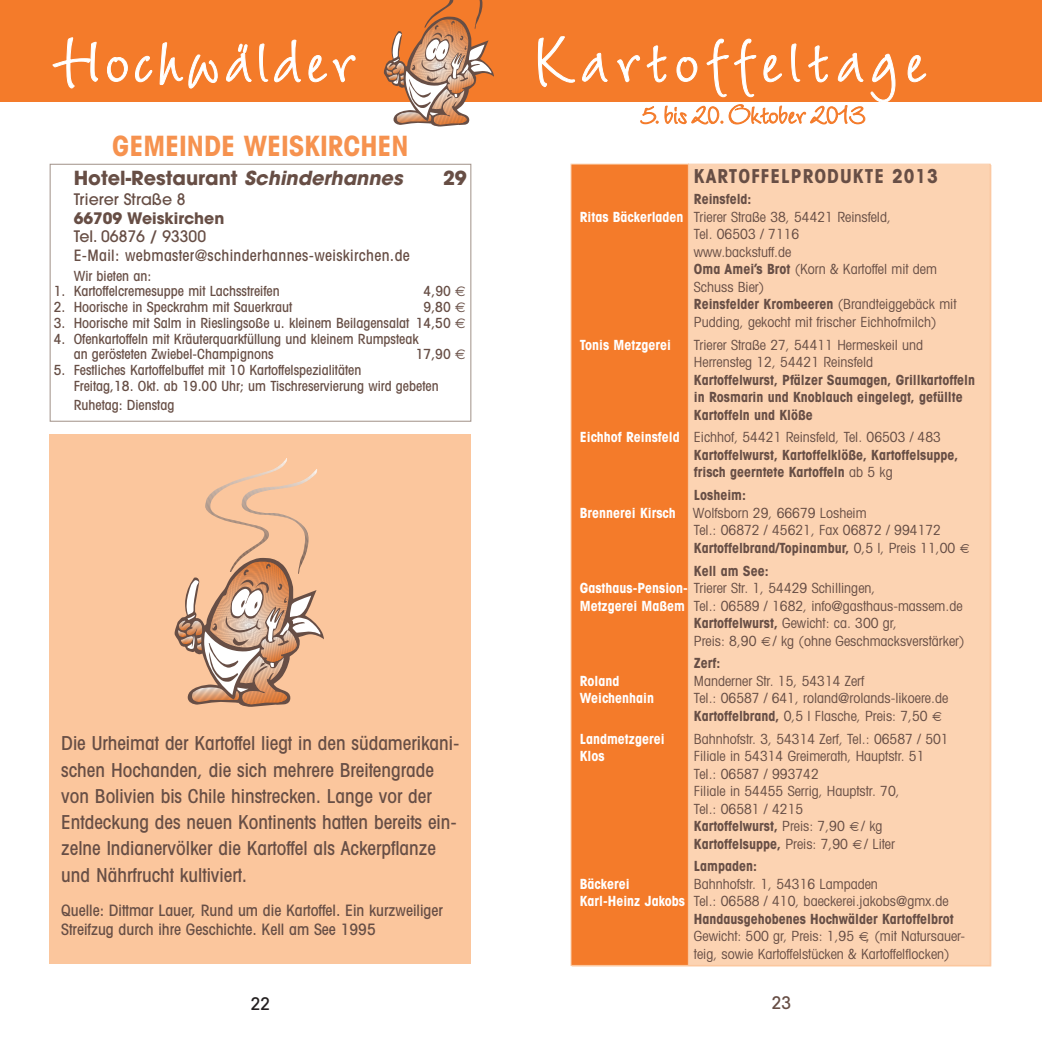
<style>
.page{position:relative;width:1042px;height:1042px;background:#fff}
.page>*{position:absolute;margin:0;border:0;box-sizing:border-box;transform-origin:0 0}
.t1{font:700 condensed 28px "Avant Garde";color:#f6924f}
.t2{font:500 condensed 19.25px/26.2px "Avant Garde";color:#674e45}
.t3{font:700 19.25px "Avant Garde";color:#674e45}
.t4{font:700 condensed 19.25px "Avant Garde";letter-spacing:.055em;color:#674e45}
.t5{font:500 condensed 17.5px "Avant Garde";color:#231f20}
.t6{font:500 condensed 17.5px "Avant Garde";color:#674e45}
.t7{font:500 condensed 15.75px/18.9px "Avant Garde";color:#674e45}
.t8{font:500 condensed 15.75px "Avant Garde";letter-spacing:.02em;color:#674e45}
.t9{font:500 15.75px "Avant Garde";color:#674e45}
.t10{font:700 15.75px "Avant Garde";color:#674e45}
.t11{font:condensed 14px/17.5px "Avant Garde";color:#674e45}
.t12{font:700 condensed 14px/17.5px "Avant Garde";color:#674e45}
.t13{font:500 condensed 14px/15.8px "Avant Garde";color:#674e45}
.t14{font:700 condensed 14px "Avant Garde";color:#fff}
.s1{font-style:italic}
.s2{font-family:"Euro Sans";font-weight:400;font-stretch:normal}
.s3{font-weight:700;color:#fff}
.s4{font-weight:700}
.s5{font-weight:400}
.s6{color:#fff}
</style>
<div class="page">
<div style="left:0;top:0;width:1042px;height:102px;background:#f47b2a"></div>
<svg style="left:384px;top:0;width:110px;height:126px"></svg>
<svg style="left:52px;top:37px;width:46px;height:52px"></svg>
<svg style="left:107px;top:57px;width:21px;height:25px"></svg>
<svg style="left:135px;top:56px;width:18px;height:26px"></svg>
<svg style="left:159px;top:42px;width:59px;height:47px"></svg>
<svg style="left:226px;top:43px;width:26px;height:39px"></svg>
<svg style="left:259px;top:43px;width:9px;height:39px"></svg>
<svg style="left:274px;top:39px;width:27px;height:44px"></svg>
<svg style="left:308px;top:55px;width:48px;height:28px"></svg>
<svg style="left:538px;top:36px;width:37px;height:51px"></svg>
<svg style="left:582px;top:53px;width:26px;height:29px"></svg>
<svg style="left:907px;top:55px;width:19px;height:27px"></svg>
<svg style="left:617px;top:38px;width:279px;height:87px"></svg>
<svg style="left:570px;top:163px;width:421px;height:803px;background:#f9bb8d"></svg>
<div style="left:50px;top:435px;width:421px;height:529px;background:#fbc69d"></div>
<svg style="left:175px;top:458px;width:149px;height:249px"></svg>
<div style="left:50px;top:164px;width:421px;height:258px;border:1px solid #a5968d"></div>
<svg style="left:960px;top:544px;width:9px;height:9px"></svg>
<svg style="left:761px;top:636px;width:9px;height:9px"></svg>
<svg style="left:932px;top:712px;width:9px;height:9px"></svg>
<svg style="left:850px;top:822px;width:9px;height:9px"></svg>
<svg style="left:853px;top:839px;width:9px;height:9px"></svg>
<svg style="left:859px;top:932px;width:9px;height:9px"></svg>
<h1 class="t1" style="left:112px;top:136px;width:298px">GEMEINDE WEISKIRCHEN</h1>
<h2 class="t3" style="left:74px;top:170px;width:334px">Hotel-Restaurant <span class="s1">Schinderhannes</span></h2>
<h2 class="t3" style="left:443px;top:170px;width:25px">29</h2>
<p class="t9" style="left:74px;top:194px;width:113px">Trierer Straße 8</p>
<p class="t10" style="left:74px;top:212px;width:152px">66709 Weiskirchen</p>
<p class="t9" style="left:74px;top:230px;width:134px">Tel. 06876 / 93300</p>
<p class="t8" style="left:74px;top:250px;width:338px">E-Mail: webmaster@schinderhannes-weiskirchen.de</p>
<p class="t13" style="left:74px;top:269px;width:79px">Wir bieten an:</p>
<p class="t13" style="left:54px;top:285px;width:227px">1. Kartoffelcremesuppe mit Lachsstreifen</p>
<p class="t13" style="left:424px;top:285px;width:44px">4,90 <span class="s2">€</span></p>
<p class="t13" style="left:54px;top:301px;width:240px">2. Hoorische in Speckrahm mit Sauerkraut</p>
<p class="t13" style="left:424px;top:301px;width:44px">9,80 <span class="s2">€</span></p>
<p class="t13" style="left:54px;top:316px;width:413px">3. Hoorische mit Salm in Rieslingsoße u. kleinem Beilagensalat 14,50 <span class="s2">€</span></p>
<p class="t13" style="left:74px;top:332px;width:346px;text-indent:-20px">4. Ofenkartoffeln mit Kräuterquarkfüllung und kleinem Rumpsteak an gerösteten Zwiebel-Champignons</p>
<p class="t13" style="left:416px;top:348px;width:51px">17,90 <span class="s2">€</span></p>
<p class="t13" style="left:74px;top:364px;width:366px;text-indent:-20px">5. Festliches Kartoffelbuffet mit 10 Kartoffelspezialitäten<br>Freitag,18. Okt. ab 19.00 Uhr; um Tischreservierung wird gebeten</p>
<p class="t13" style="left:74px;top:399px;width:102px">Ruhetag: Dienstag</p>
<p class="t2" style="left:61px;top:732px;width:400px">Die Urheimat der Kartoffel liegt in den südamerikani&shy;schen Hochanden, die sich mehrere Breitengrade von Bolivien bis Chile hinstrecken. Lange vor der Entdeckung des neuen Kontinents hatten bereits ein&shy;zelne Indianervölker die Kartoffel als Ackerpflanze und Nährfrucht kultiviert.</p>
<p class="t7" style="left:61px;top:902px;width:383px">Quelle: Dittmar Lauer, Rund um die Kartoffel. Ein kurzweiliger<br>Streifzug durch ihre Geschichte. Kell am See 1995</p>
<h2 class="t4" style="left:694px;top:169px;width:246px">KARTOFFELPRODUKTE 2013</h2>
<p class="t12" style="left:694px;top:192px;width:59px">Reinsfeld:</p>
<p class="t11" style="left:580px;top:209px;width:313px"><span class="s3">Ritas Bäckerladen</span> Trierer Straße 38, 54421 Reinsfeld,</p>
<p class="t11" style="left:694px;top:227px;width:107px">Tel. 06503 / 7116</p>
<p class="t11" style="left:694px;top:244px;width:99px">www.backstuff.de</p>
<p class="t11" style="left:694px;top:262px;width:245px"><span class="s4">Oma Amei’s Brot</span> (Korn &amp; Kartoffel mit dem</p>
<p class="t11" style="left:694px;top:279px;width:72px">Schuss Bier)</p>
<p class="t12" style="left:694px;top:297px;width:264px">Reinsfelder Krombeeren <span class="s5">(Brandteiggebäck mit</span></p>
<p class="t11" style="left:694px;top:314px;width:244px">Pudding, gekocht mit frischer Eichhofmilch)</p>
<p class="t14" style="left:580px;top:339px;width:93px">Tonis Metzgerei</p>
<p class="t11" style="left:694px;top:337px;width:231px">Trierer Straße 27, 54411 Hermeskeil und<br>Herrensteg 12, 54421 Reinsfeld</p>
<p class="t12" style="left:694px;top:372px;width:283px">Kartoffelwurst, Pfälzer Saumagen, Grillkartoffeln in Rosmarin und Knoblauch eingelegt, gefüllte<br>Kartoffeln und Klöße</p>
<p class="t12" style="left:694px;top:430px;width:266px;text-indent:-114px"><span class="s6">Eichhof Reinsfeld</span> <span class="s5">Eichhof, 54421 Reinsfeld, Tel. 06503 / 483<br></span>Kartoffelwurst, Kartoffelklöße, Kartoffelsuppe, frisch geerntete Kartoffeln <span class="s5">ab 5 kg</span></p>
<p class="t12" style="left:694px;top:488px;width:54px">Losheim:</p>
<p class="t11" style="left:580px;top:505px;width:288px"><span class="s3">Brennerei Kirsch</span> Wolfsborn 29, 66679 Losheim</p>
<p class="t11" style="left:694px;top:523px;width:249px">Tel.: 06872 / 45621, Fax 06872 / 994172</p>
<p class="t12" style="left:694px;top:540px;width:263px">Kartoffelbrand/Topinambur, <span class="s5">0,5 l, Preis 11,00</span></p>
<p class="t12" style="left:694px;top:563px;width:76px">Kell am See:</p>
<p class="t11" style="left:580px;top:580px;width:297px"><span class="s3">Gasthaus-Pension-</span> Trierer Str. 1, 54429 Schillingen,</p>
<p class="t11" style="left:580px;top:598px;width:384px"><span class="s3">Metzgerei Maßem</span> Tel.: 06589 / 1682, info@gasthaus-massem.de</p>
<p class="t11" style="left:694px;top:615px;width:204px"><span class="s4">Kartoffelwurst,</span> Gewicht: ca. 300 gr,</p>
<p class="t11" style="left:694px;top:633px;width:272px">Preis: 8,90 / kg (ohne Geschmacksverstärker)</p>
<p class="t12" style="left:694px;top:656px;width:28px">Zerf:</p>
<p class="t14" style="left:580px;top:675px;width:41px">Roland</p>
<p class="t11" style="left:694px;top:673px;width:172px">Manderner Str. 15, 54314 Zerf</p>
<p class="t14" style="left:580px;top:693px;width:76px">Weichenhain</p>
<p class="t11" style="left:694px;top:691px;width:256px">Tel.: 06587 / 641, roland@rolands-likoere.de<br><span class="s4">Kartoffelbrand,</span> 0,5 l Flasche, Preis: 7,50</p>
<p class="t14" style="left:580px;top:733px;width:86px">Landmetzgerei</p>
<p class="t11" style="left:694px;top:731px;width:256px">Bahnhofstr. 3, 54314 Zerf, Tel.: 06587 / 501</p>
<p class="t14" style="left:580px;top:751px;width:26px">Klos</p>
<p class="t11" style="left:694px;top:748px;width:232px">Filiale in 54314 Greimerath, Hauptstr. 51<br>Tel.: 06587 / 993742<br>Filiale in 54455 Serrig, Hauptstr. 70,<br>Tel.: 06581 / 4215<br><span class="s4">Kartoffelwurst,</span> Preis: 7,90 / kg<br><span class="s4">Kartoffelsuppe,</span> Preis: 7,90 / Liter</p>
<p class="t12" style="left:694px;top:859px;width:64px">Lampaden:</p>
<p class="t14" style="left:580px;top:878px;width:51px">Bäckerei</p>
<p class="t11" style="left:694px;top:876px;width:185px">Bahnhofstr. 1, 54316 Lampaden</p>
<p class="t11" style="left:580px;top:894px;width:370px"><span class="s3">Karl-Heinz Jakobs</span> Tel.: 06588 / 410, baeckerei.jakobs@gmx.de</p>
<p class="t12" style="left:694px;top:911px;width:261px">Handausgehobenes Hochwälder Kartoffelbrot</p>
<p class="t11" style="left:694px;top:929px;width:273px">Gewicht: 500 gr, Preis: 1,95 , (mit Natursauer&shy;teig, sowie Kartoffelstücken &amp; Kartoffelflocken)</p>
<p class="t5" style="left:251px;top:997px;width:21px">22</p>
<p class="t6" style="left:772px;top:996px;width:21px">23</p>
</div>
